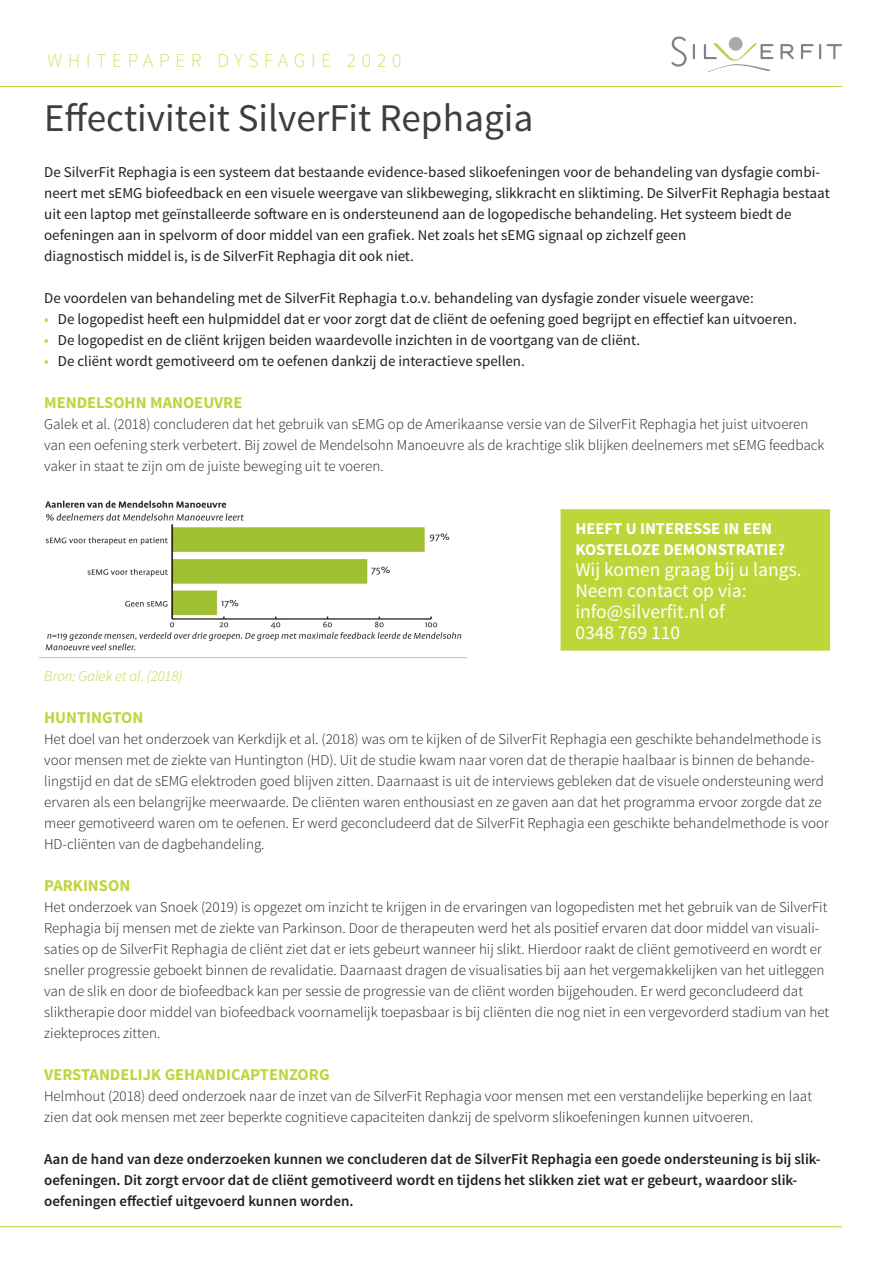
<style>
.page{position:relative;width:893px;height:1263px;background:#fff}
.page>*{position:absolute;margin:0;border:0;box-sizing:border-box;transform-origin:0 0}
.body{font:39.15px "Source Sans Pro";color:#3e3e3f}
.Tussenkopje{font:19.5px/21px "Source Sans Pro";color:#fff}
.Tussenkopje-2{font:200 19.5px "Source Sans Pro";letter-spacing:.3em;color:#bed639}
.Tussenkopje-3{font:700 16.5px "Source Sans Pro";color:#fff}
.Tussenkopje-4{font:700 16.5px "Source Sans Pro";color:#c2d43d}
.body-2{font:700 16.5px "Source Sans Pro";color:#c2d43d}
.Tussenkopje-5{font:300 15px/21px "Source Sans Pro";color:#231f20}
.body-3{font:15px/21px "Source Sans Pro";color:#231f20}
.body-4{font:300 15px/21px "Source Sans Pro";color:#231f20}
.Tussenkopje-6{font:600 15px "Source Sans Pro";color:#231f20}
.Tussenkopje-7{font:italic 300 15px "Source Sans Pro";color:#c2d43d}
.s1{color:#c2d43d}
</style>
<div class="page">
<svg style="left:671px;top:36px;width:16px;height:31px"></svg>
<svg style="left:780px;top:44px;width:14px;height:15px"></svg>
<svg style="left:801px;top:44px;width:20px;height:15px"></svg>
<svg style="left:827px;top:44px;width:15px;height:15px"></svg>
<div style="left:729px;top:37px;width:14px;height:14px;background:#a8a9ad;border-radius:50%"></div>
<svg style="left:693px;top:43px;width:80px;height:28px"></svg>
<hr style="left:0;top:86px;width:842px;height:1px;background:#bed639">
<img style="left:39px;top:500px;width:429px;height:159px">
<div style="left:561px;top:509px;width:269px;height:142px;background:#bed639;border:2px solid #bed639"></div>
<hr style="left:0;top:1226px;width:842px;height:1px;background:#bed639">
<p class="Tussenkopje-2" style="left:47px;top:49px;width:355px">WHITEPAPER DYSFAGIE 2020</p>
<p class="body" style="left:44px;top:94px;width:491px">Effectiviteit SilverFit Rephagia</p>
<p class="body-3" style="left:44px;top:162px;width:787px">De SilverFit Rephagia is een systeem dat bestaande evidence-based slikoefeningen voor de behandeling van dysfagie combi&shy;neert met sEMG biofeedback en een visuele weergave van slikbeweging, slikkracht en sliktiming. De SilverFit Rephagia bestaat uit een laptop met geïnstalleerde software en is ondersteunend aan de logopedische behandeling. Het systeem biedt de</p>
<p class="body-3" style="left:44px;top:225px;width:644px">oefeningen aan in spelvorm of door middel van een grafiek. Net zoals het sEMG signaal op zichzelf geen</p>
<p class="body-3" style="left:44px;top:246px;width:371px">diagnostisch middel is, is de SilverFit Rephagia dit ook niet.</p>
<p class="body-3" style="left:44px;top:288px;width:711px">De voordelen van behandeling met de SilverFit Rephagia t.o.v. behandeling van dysfagie zonder visuele weergave:</p>
<p class="body-3" style="left:44px;top:309px;width:754px"><span class="s1">•</span> De logopedist heeft een hulpmiddel dat er voor zorgt dat de cliënt de oefening goed begrijpt en effectief kan uitvoeren.</p>
<p class="body-3" style="left:44px;top:330px;width:597px"><span class="s1">•</span> De logopedist en de cliënt krijgen beiden waardevolle inzichten in de voortgang van de cliënt.</p>
<p class="body-3" style="left:44px;top:351px;width:482px"><span class="s1">•</span> De cliënt wordt gemotiveerd om te oefenen dankzij de interactieve spellen.</p>
<p class="body-2" style="left:44px;top:392px;width:200px">MENDELSOHN MANOEUVRE</p>
<p class="body-4" style="left:44px;top:414px;width:782px">Galek et al. (2018) concluderen dat het gebruik van sEMG op de Amerikaanse versie van de SilverFit Rephagia het juist uitvoeren van een oefening sterk verbetert. Bij zowel de Mendelsohn Manoeuvre als de krachtige slik blijken deelnemers met sEMG feedback vaker in staat te zijn om de juiste beweging uit te voeren.</p>
<p class="Tussenkopje-3" style="left:575px;top:518px;width:198px">HEEFT U INTERESSE IN EEN</p>
<p class="Tussenkopje-3" style="left:575px;top:539px;width:211px">KOSTELOZE DEMONSTRATIE?</p>
<p class="Tussenkopje" style="left:575px;top:559px;width:228px">Wij komen graag bij u langs.<br>Neem contact op via:</p>
<p class="Tussenkopje" style="left:575px;top:601px;width:151px">info@silverfit.nl of</p>
<p class="Tussenkopje" style="left:575px;top:622px;width:106px">0348 769 110</p>
<p class="Tussenkopje-7" style="left:44px;top:667px;width:140px">Bron: Galek et al. (2018)</p>
<p class="body-2" style="left:44px;top:707px;width:101px">HUNTINGTON</p>
<p class="Tussenkopje-5" style="left:44px;top:729px;width:786px">Het doel van het onderzoek van Kerkdijk et al. (2018) was om te kijken of de SilverFit Rephagia een geschikte behandelmethode is voor mensen met de ziekte van Huntington (HD). Uit de studie kwam naar voren dat de therapie haalbaar is binnen de behande&shy;lingstijd en dat de sEMG elektroden goed blijven zitten. Daarnaast is uit de interviews gebleken dat de visuele ondersteuning werd ervaren als een belangrijke meerwaarde. De cliënten waren enthousiast en ze gaven aan dat het programma ervoor zorgde dat ze meer gemotiveerd waren om te oefenen. Er werd geconcludeerd dat de SilverFit Rephagia een geschikte behandelmethode is voor HD-cliënten van de dagbehandeling.</p>
<p class="Tussenkopje-4" style="left:44px;top:875px;width:88px">PARKINSON</p>
<p class="Tussenkopje-5" style="left:44px;top:897px;width:786px">Het onderzoek van Snoek (2019) is opgezet om inzicht te krijgen in de ervaringen van logopedisten met het gebruik van de SilverFit Rephagia bij mensen met de ziekte van Parkinson. Door de therapeuten werd het als positief ervaren dat door middel van visuali&shy;saties op de SilverFit Rephagia de cliënt ziet dat er iets gebeurt wanneer hij slikt. Hierdoor raakt de cliënt gemotiveerd en wordt er sneller progressie geboekt binnen de revalidatie. Daarnaast dragen de visualisaties bij aan het vergemakkelijken van het uitleggen van de slik en door de biofeedback kan per sessie de progressie van de cliënt worden bijgehouden. Er werd geconcludeerd dat sliktherapie door middel van biofeedback voornamelijk toepasbaar is bij cliënten die nog niet in een vergevorderd stadium van het ziekteproces zitten.</p>
<p class="Tussenkopje-4" style="left:44px;top:1064px;width:287px">VERSTANDELIJK GEHANDICAPTENZORG</p>
<p class="Tussenkopje-5" style="left:44px;top:1086px;width:769px">Helmhout (2018) deed onderzoek naar de inzet van de SilverFit Rephagia voor mensen met een verstandelijke beperking en laat zien dat ook mensen met zeer beperkte cognitieve capaciteiten dankzij de spelvorm slikoefeningen kunnen uitvoeren.</p>
<p class="Tussenkopje-6" style="left:44px;top:1150px;width:778px">Aan de hand van deze onderzoeken kunnen we concluderen dat de SilverFit Rephagia een goede ondersteuning is bij slik-</p>
<p class="Tussenkopje-6" style="left:44px;top:1171px;width:755px">oefeningen. Dit zorgt ervoor dat de cliënt gemotiveerd wordt en tijdens het slikken ziet wat er gebeurt, waardoor slik-</p>
<p class="Tussenkopje-6" style="left:44px;top:1192px;width:311px">oefeningen effectief uitgevoerd kunnen worden.</p>
</div>
